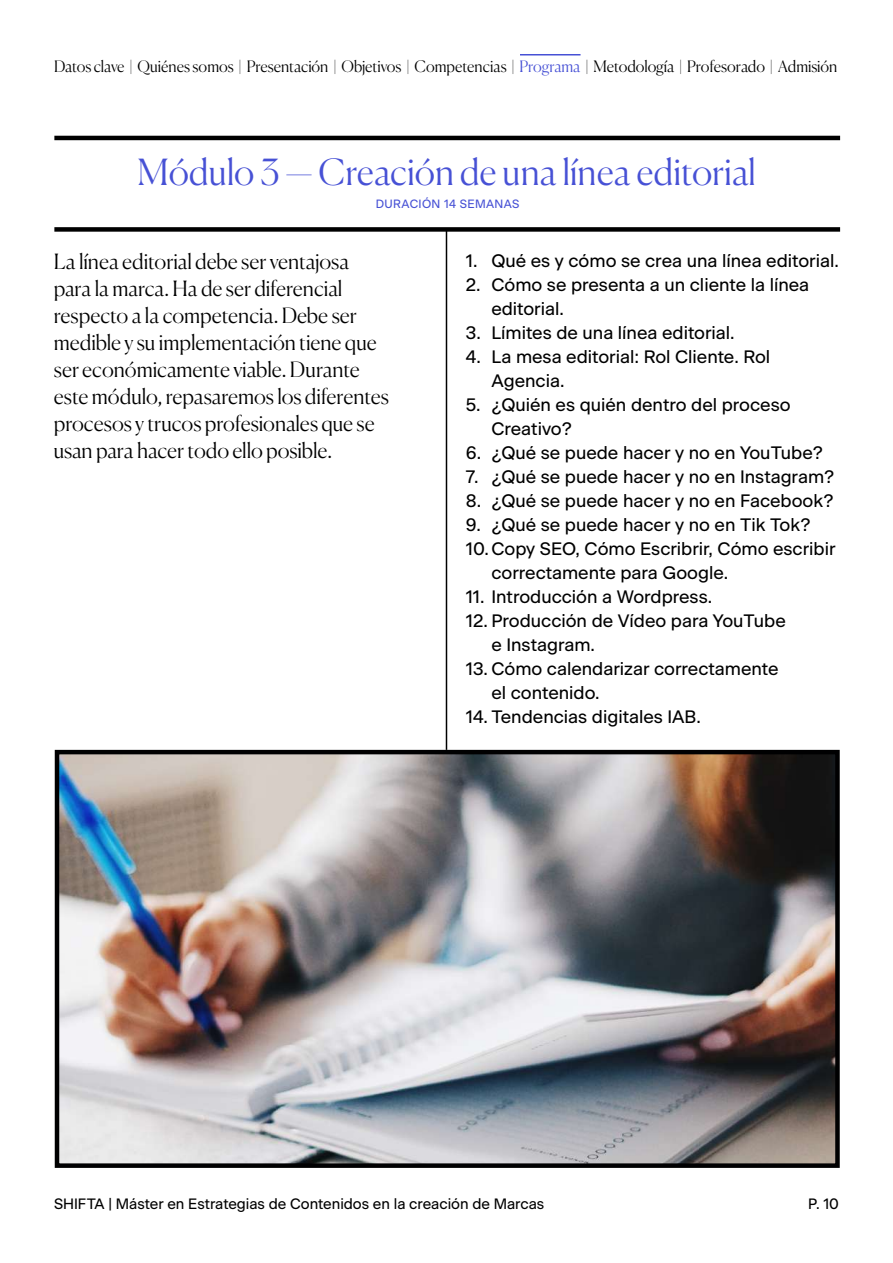
<style>
.page{position:relative;width:893px;height:1263px;background:#fff}
.page>*{position:absolute;margin:0;border:0;box-sizing:border-box;transform-origin:0 0}
.t1{font:300 36px "Canela";color:#4751d5}
.t2{font:300 21px/27px "Canela";letter-spacing:-.005em;color:#000}
.t3{font:18px/24px "Beausite Classic";color:#000}
.t4{font:300 15.75px "Canela";letter-spacing:-.005em;color:#000}
.t5{font:15px "Beausite Classic";color:#000}
.t6{font:12px "Beausite Classic";letter-spacing:.03em;color:#4751d5}
.s1{color:#4751d5}
</style>
<div class="page">
<hr style="left:520px;top:54px;width:60px;height:2px;background:#4751d5">
<hr style="left:54px;top:136px;width:786px;height:4px;background:#000">
<hr style="left:446px;top:229px;width:1px;height:521px;background:#000">
<div style="left:54px;top:227px;width:786px;height:5px;background:#000"></div>
<img style="left:60px;top:755px;width:775px;height:408px">
<div style="left:55px;top:750px;width:785px;height:418px;border:4px solid #000001"></div>
<p class="t4" style="left:54px;top:53px;width:785px">Datos clave | Quiénes somos | Presentación | Objetivos | Competencias | <span class="s1">Programa</span> | Metodología | Profesorado | Admisión</p>
<h1 class="t1" style="left:138px;top:144px;width:620px">Módulo 3 — Creación de una línea editorial</h1>
<p class="t6" style="left:376px;top:195px;width:145px">DURACIÓN 14 SEMANAS</p>
<p class="t2" style="left:54px;top:246px;width:337px">La línea editorial debe ser ventajosa para la marca. Ha de ser diferencial respecto a la competencia. Debe ser medible y su implementación tiene que ser económicamente viable. Durante este módulo, repasaremos los diferentes procesos y trucos profesionales que se usan para hacer todo ello posible.</p>
<p class="t3" style="left:466px;top:247px;width:374px">1. Qué es y cómo se crea una línea editorial.</p>
<p class="t3" style="left:491px;top:271px;width:319px;text-indent:-26px">2. Cómo se presenta a un cliente la línea editorial.</p>
<p class="t3" style="left:466px;top:319px;width:270px">3. Límites de una línea editorial.</p>
<p class="t3" style="left:491px;top:343px;width:280px;text-indent:-26px">4. La mesa editorial: Rol Cliente. Rol<br>Agencia.</p>
<p class="t3" style="left:491px;top:391px;width:301px;text-indent:-26px">5. ¿Quién es quién dentro del proceso<br>Creativo?</p>
<p class="t3" style="left:466px;top:439px;width:359px">6. ¿Qué se puede hacer y no en YouTube?</p>
<p class="t3" style="left:466px;top:463px;width:370px">7. ¿Qué se puede hacer y no en Instagram?</p>
<p class="t3" style="left:466px;top:487px;width:369px">8. ¿Qué se puede hacer y no en Facebook?</p>
<p class="t3" style="left:466px;top:511px;width:346px">9. ¿Qué se puede hacer y no en Tik Tok?</p>
<p class="t3" style="left:466px;top:535px;width:371px">10.Copy SEO, Cómo Escribrir, Cómo escribir</p>
<p class="t3" style="left:491px;top:559px;width:238px">correctamente para Google.</p>
<p class="t3" style="left:466px;top:583px;width:248px">11. Introducción a Wordpress.</p>
<p class="t3" style="left:491px;top:607px;width:296px;text-indent:-26px">12. Producción de Vídeo para YouTube e Instagram.</p>
<p class="t3" style="left:491px;top:655px;width:289px;text-indent:-26px">13. Cómo calendarizar correctamente el contenido.</p>
<p class="t3" style="left:466px;top:703px;width:237px">14. Tendencias digitales IAB.</p>
<p class="t5" style="left:54px;top:1193px;width:492px">SHIFTA | Máster en Estrategias de Contenidos en la creación de Marcas</p>
<p class="t5" style="left:808px;top:1193px;width:32px">P. 10</p>
</div>
